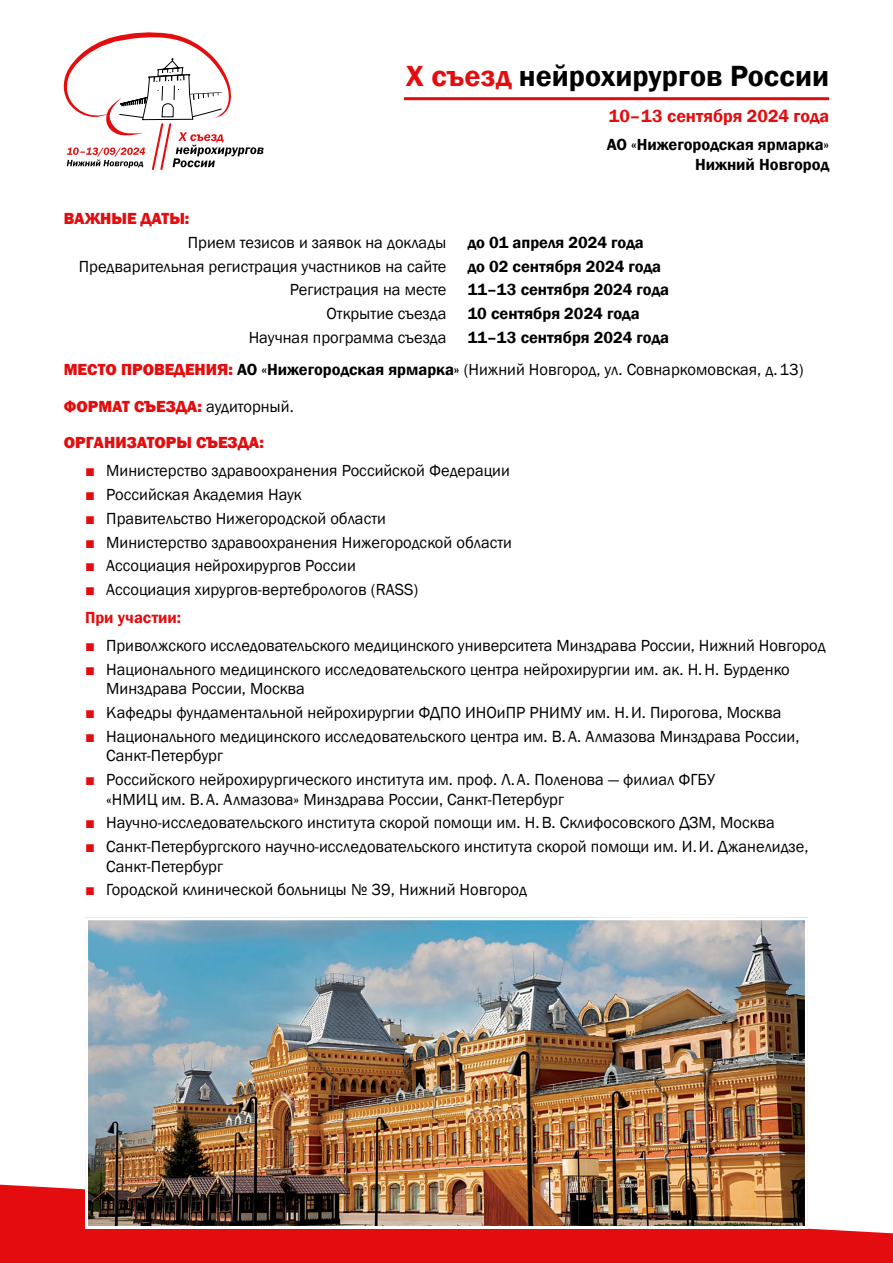
<style>
.page{position:relative;width:893px;height:1263px;background:#fff}
.page>*{position:absolute;margin:0;border:0;box-sizing:border-box;transform-origin:0 0}
.t1{font:600 30px "Franklin Gothic";color:#000}
.t2{font:600 18px "Franklin Gothic";color:#e30d0f}
.t3{font:16.5px/19.5px "Franklin Gothic";color:#000}
.t4{font:600 16.5px/19.5px "Franklin Gothic";color:#000;text-align:right}
.t5{font:800 16.5px "Franklin Gothic";color:#e30d0f}
.s1{color:#e30d0f}
.s2{font-weight:800;color:#e30d0f}
.s3{font-weight:400}
.s4{font-weight:400;color:#000}
.s5{font-weight:600;color:#e30d0f}
</style>
<div class="page">
<svg style="left:64px;top:32px;width:200px;height:138px"></svg>
<hr style="left:404px;top:97px;width:425px;height:3px;background:#e30d0f">
<svg style="left:0;top:1185px;width:893px;height:78px;background:#e62728"></svg>
<img style="left:89px;top:921px;width:715px;height:304px">
<div style="left:85px;top:917px;width:723px;height:312px;border:3px solid #fff"></div>
<p class="t5" style="left:64px;top:208px;width:127px">Важные даты:</p>
<h1 class="t1" style="left:406px;top:57px;width:425px"><span class="s1">X съезд</span> нейрохирургов России</h1>
<p class="t2" style="left:609px;top:105px;width:222px">10–13 сентября 2024 года</p>
<p class="t4" style="left:607px;top:135px;width:224px">АО «Нижегородская ярмарка»<br>Нижний Новгород</p>
<p class="t3" style="left:188px;top:233px;width:260px">Прием тезисов и заявок на доклады</p>
<p class="t4" style="left:468px;top:233px;width:178px">до 01 апреля 2024 года</p>
<p class="t3" style="left:79px;top:257px;width:369px">Предварительная регистрация участников на сайте</p>
<p class="t4" style="left:468px;top:257px;width:195px">до 02 сентября 2024 года</p>
<p class="t3" style="left:290px;top:281px;width:158px">Регистрация на месте</p>
<p class="t4" style="left:468px;top:280px;width:203px">11–13 сентября 2024 года</p>
<p class="t3" style="left:326px;top:304px;width:122px">Открытие съезда</p>
<p class="t4" style="left:468px;top:304px;width:173px">10 сентября 2024 года</p>
<p class="t3" style="left:249px;top:328px;width:199px">Научная программа съезда</p>
<p class="t4" style="left:64px;top:322px;width:741px;line-height:32.2px;text-align:left;text-indent:404px">11–13 сентября 2024 года<br><span class="s2">Место проведения:</span> АО «Нижегородская ярмарка» <span class="s3">(Нижний Новгород, ул. Совнаркомовская, д.13)</span></p>
<p class="t5" style="left:64px;top:396px;width:232px">Формат съезда: <span class="s4">аудиторный.</span></p>
<p class="t5" style="left:64px;top:432px;width:202px">Организаторы Съезда:</p>
<p class="t3" style="left:85px;top:461px;width:426px"><span class="s1">■</span> Министерство здравоохранения Российской Федерации</p>
<p class="t3" style="left:85px;top:485px;width:218px"><span class="s1">■</span> Российская Академия Наук</p>
<p class="t3" style="left:85px;top:509px;width:302px"><span class="s1">■</span> Правительство Нижегородской области</p>
<p class="t3" style="left:85px;top:533px;width:428px"><span class="s1">■</span> Министерство здравоохранения Нижегородской области</p>
<p class="t3" style="left:85px;top:556px;width:272px"><span class="s1">■</span> Ассоциация нейрохирургов России</p>
<p class="t3" style="left:85px;top:576px;width:335px;line-height:28px"><span class="s1">■</span> Ассоциация хирургов-вертебрологов (RASS)<br><span class="s5">При участии:</span></p>
<p class="t3" style="left:85px;top:636px;width:742px"><span class="s1">■</span> Приволжского исследовательского медицинского университета Минздрава России, Нижний Новгород</p>
<p class="t3" style="left:106px;top:660px;width:685px;text-indent:-21px"><span class="s1">■</span> Национального медицинского исследовательского центра нейрохирургии им. ак. Н.Н. Бурденко<br>Минздрава России, Москва</p>
<p class="t3" style="left:85px;top:703px;width:698px"><span class="s1">■</span> Кафедры фундаментальной нейрохирургии ФДПО ИНОиПР РНИМУ им. Н.И. Пирогова, Москва</p>
<p class="t3" style="left:106px;top:727px;width:695px;text-indent:-21px"><span class="s1">■</span> Национального медицинского исследовательского центра им. В.А. Алмазова Минздрава России,<br>Санкт-Петербург</p>
<p class="t3" style="left:106px;top:770px;width:610px;text-indent:-21px"><span class="s1">■</span> Российского нейрохирургического института им. проф. Л.А. Поленова — филиал ФГБУ «НМИЦ им. В.А. Алмазова» Минздрава России, Санкт-Петербург</p>
<p class="t3" style="left:85px;top:813px;width:691px"><span class="s1">■</span> Научно-исследовательского института скорой помощи им. Н.В. Склифосовского ДЗМ, Москва</p>
<p class="t3" style="left:106px;top:837px;width:704px;text-indent:-21px"><span class="s1">■</span> Санкт-Петербургского научно-исследовательского института скорой помощи им. И.И. Джанелидзе,<br>Санкт-Петербург</p>
<p class="t3" style="left:85px;top:880px;width:444px"><span class="s1">■</span> Городской клинической больницы № 39, Нижний Новгород</p>
</div>
